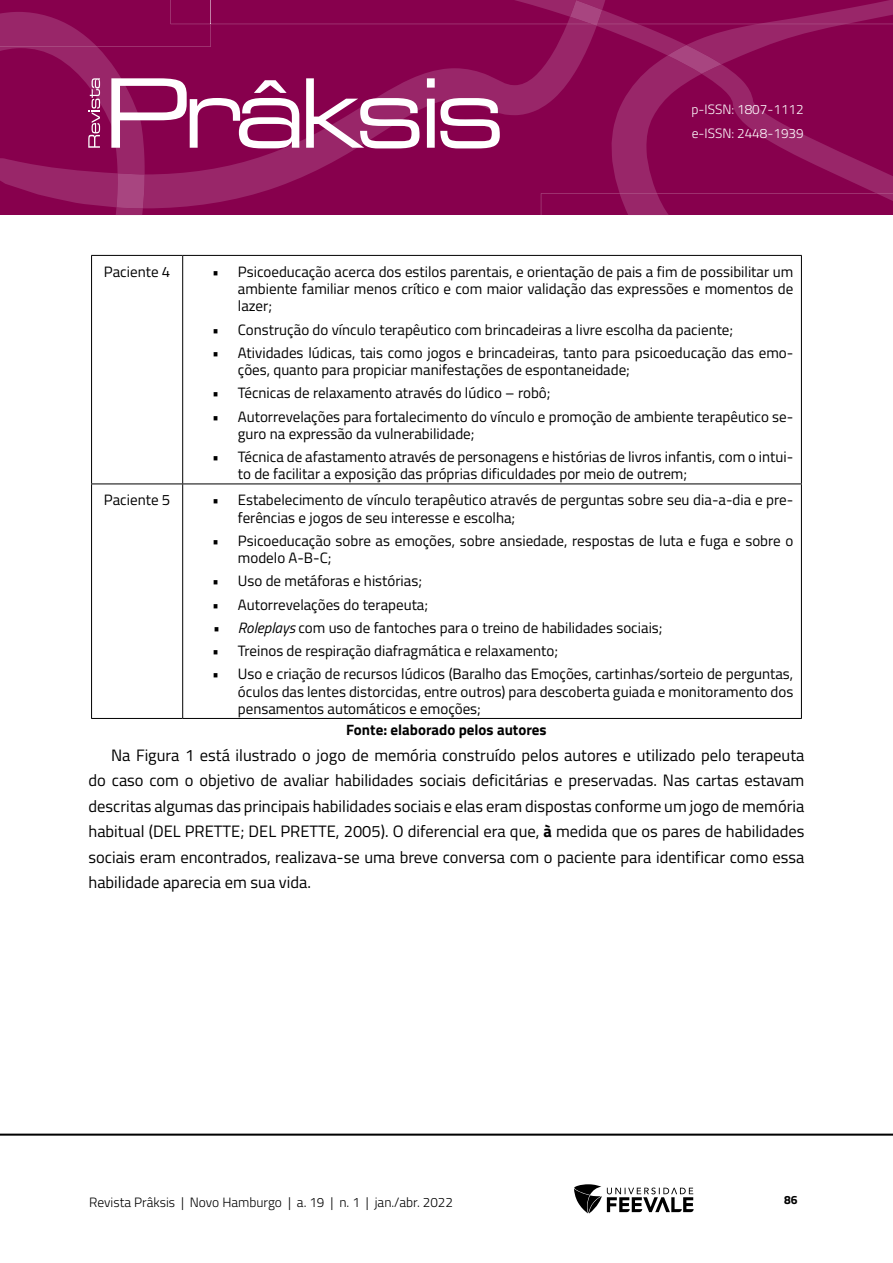
<style>
.page{position:relative;width:893px;height:1263px;background:#fff}
.page>*{position:absolute;margin:0;border:0;box-sizing:border-box;transform-origin:0 0}
.Corpo_de_texto{font:16.5px/25.5px "Titillium Web";color:#000;text-align:justify}
.t1{font:15px/17.2px "Titillium Web";color:#000}
.Fonte{font:700 15px "Titillium Web";color:#000}
.t2{font:300 13.5px "Titillium Web";color:#000}
.t3{font:300 13.5px/24px "Titillium Web";color:#fff}
.t4{font:700 12px "Titillium Web";color:#000}
.s1{font-style:italic}
.s2{font-weight:700}
</style>
<div class="page">
<hr style="left:0;top:1133px;width:893px;height:3px;background:#000">
<svg style="left:574px;top:1184px;width:120px;height:29px"></svg>
<svg style="left:0;top:0;width:893px;height:215px;background:#8f1259"></svg>
<svg style="left:92px;top:256px;width:709px;height:462px"></svg>
<hr style="left:91px;top:255px;width:92px;height:1px;background:#000">
<hr style="left:91px;top:256px;width:1px;height:227px;background:#000">
<hr style="left:183px;top:255px;width:619px;height:1px;background:#000">
<hr style="left:182px;top:256px;width:1px;height:227px;background:#000">
<hr style="left:801px;top:256px;width:1px;height:227px;background:#000">
<hr style="left:91px;top:483px;width:92px;height:1px;background:#000">
<hr style="left:91px;top:484px;width:1px;height:234px;background:#000">
<hr style="left:183px;top:483px;width:619px;height:1px;background:#000">
<hr style="left:182px;top:484px;width:1px;height:234px;background:#000">
<hr style="left:801px;top:484px;width:1px;height:234px;background:#000">
<hr style="left:91px;top:718px;width:92px;height:1px;background:#000">
<hr style="left:183px;top:718px;width:619px;height:1px;background:#000">
<p class="t3" style="left:691px;top:97px;width:114px">p-ISSN: 1807-1112 e-ISSN: 2448-1939</p>
<p class="t1" style="left:104px;top:262px;width:68px">Paciente 4</p>
<p class="t1" style="left:238px;top:262px;width:557px;text-align:justify;text-indent:-26px">• Psicoeducação acerca dos estilos parentais, e orientação de pais a fim de possibilitar um ambiente familiar menos crítico e com maior validação das expressões e momentos de lazer;</p>
<p class="t1" style="left:212px;top:320px;width:523px">• Construção do vínculo terapêutico com brincadeiras a livre escolha da paciente;</p>
<p class="t1" style="left:238px;top:343px;width:557px;text-indent:-26px">• Atividades lúdicas, tais como jogos e brincadeiras, tanto para psicoeducação das emo&shy;ções, quanto para propiciar manifestações de espontaneidade;</p>
<p class="t1" style="left:212px;top:384px;width:340px">• Técnicas de relaxamento através do lúdico – robô;</p>
<p class="t1" style="left:238px;top:407px;width:557px;text-indent:-26px">• Autorrevelações para fortalecimento do vínculo e promoção de ambiente terapêutico se&shy;guro na expressão da vulnerabilidade;</p>
<p class="t1" style="left:238px;top:448px;width:557px;text-indent:-26px">• Técnica de afastamento através de personagens e histórias de livros infantis, com o intui&shy;to de facilitar a exposição das próprias dificuldades por meio de outrem;</p>
<p class="t1" style="left:104px;top:491px;width:68px">Paciente 5</p>
<p class="t1" style="left:238px;top:491px;width:557px;text-indent:-26px">• Estabelecimento de vínculo terapêutico através de perguntas sobre seu dia-a-dia e pre&shy;ferências e jogos de seu interesse e escolha;</p>
<p class="t1" style="left:238px;top:531px;width:557px;text-indent:-26px">• Psicoeducação sobre as emoções, sobre ansiedade, respostas de luta e fuga e sobre o modelo A-B-C;</p>
<p class="t1" style="left:212px;top:572px;width:212px">• Uso de metáforas e histórias;</p>
<p class="t1" style="left:212px;top:595px;width:218px">• Autorrevelações do terapeuta;</p>
<p class="t1" style="left:212px;top:618px;width:452px"><span class="s1">• Roleplays</span> com uso de fantoches para o treino de habilidades sociais;</p>
<p class="t1" style="left:212px;top:642px;width:347px">• Treinos de respiração diafragmática e relaxamento;</p>
<p class="t1" style="left:238px;top:665px;width:557px;text-align:justify;text-indent:-26px">• Uso e criação de recursos lúdicos (Baralho das Emoções, cartinhas/sorteio de perguntas, óculos das lentes distorcidas, entre outros) para descoberta guiada e monitoramento dos pensamentos automáticos e emoções;</p>
<p class="Fonte" style="left:346px;top:719px;width:202px">Fonte: elaborado pelos autores</p>
<p class="Corpo_de_texto" style="left:88px;top:741px;width:717px;text-indent:22px">Na Figura 1 está ilustrado o jogo de memória construído pelos autores e utilizado pelo terapeuta do caso com o objetivo de avaliar habilidades sociais deficitárias e preservadas. Nas cartas estavam descritas algumas das principais habilidades sociais e elas eram dispostas conforme um jogo de memória habitual (DEL PRETTE; DEL PRETTE, 2005). O diferencial era que, <span class="s2">à</span> medida que os pares de habilidades sociais eram encontrados, realizava-se uma breve conversa com o paciente para identificar como essa habilidade aparecia em sua vida.</p>
<p class="t2" style="left:89px;top:1192px;width:365px">Revista Prâksis | Novo Hamburgo | a. 19 | n. 1 | jan./abr. 2022</p>
<p class="t4" style="left:784px;top:1190px;width:15px">86</p>
</div>
